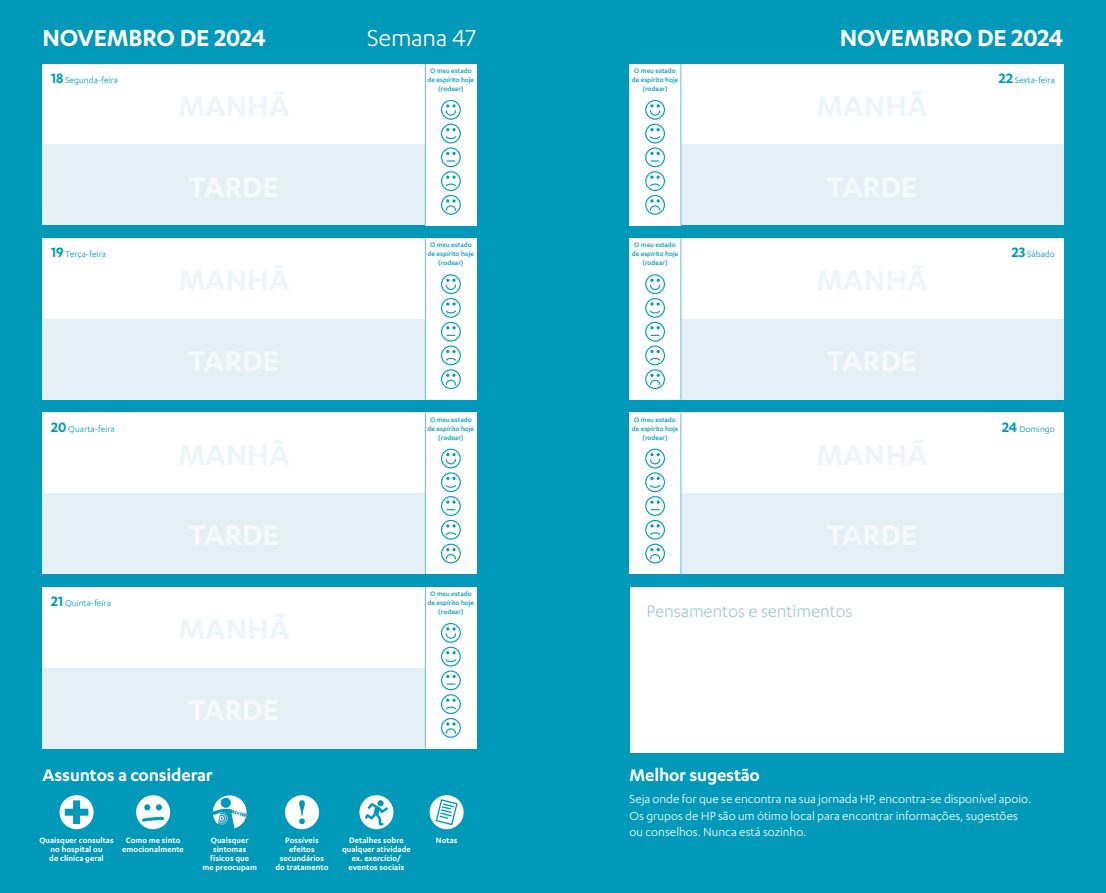
<style>
.page{position:relative;width:1106px;height:893px;background:#0099b9}
.page>*{position:absolute;margin:0;border:0;box-sizing:border-box;transform-origin:0 0}
.t1{font:600 27px "Karbon";letter-spacing:-.01em;color:#fff}
.t2{font:27px "Karbon";letter-spacing:-.01em;color:#fff}
.t3{font:600 19.5px "Karbon";letter-spacing:-.01em;color:#fff}
.t4{font:19.5px "Karbon";letter-spacing:-.01em;color:#a1cadc}
.t5{font:13.5px/16.5px "Karbon";letter-spacing:-.005em;color:#fff}
.t6{font:9.75px "Karbon";color:#0099b9}
.t7{font:600 9px/9px "Karbon";color:#fff;text-align:center}
.t8{font:500 7.5px/9px "Karbon";color:#0099b9;text-align:center}
.s1{font-weight:600;font-size:15.75px}
</style>
<div class="page">
<div style="left:43px;top:64px;width:382px;height:81px;background:#fff"></div>
<div style="left:680px;top:64px;width:383px;height:81px;background:#fff"></div>
<div style="left:680px;top:238px;width:383px;height:81px;background:#fff"></div>
<div style="left:680px;top:412px;width:383px;height:81px;background:#fff"></div>
<div style="left:629px;top:587px;width:434px;height:166px;background:#fff"></div>
<div style="left:43px;top:238px;width:382px;height:81px;background:#fff"></div>
<div style="left:43px;top:412px;width:382px;height:81px;background:#fff"></div>
<div style="left:43px;top:587px;width:382px;height:81px;background:#fff"></div>
<div style="left:425px;top:64px;width:51px;height:161px;background:#fff"></div>
<div style="left:629px;top:64px;width:51px;height:161px;background:#fff"></div>
<div style="left:629px;top:238px;width:51px;height:162px;background:#fff"></div>
<div style="left:629px;top:412px;width:51px;height:162px;background:#fff"></div>
<div style="left:425px;top:238px;width:51px;height:162px;background:#fff"></div>
<div style="left:425px;top:412px;width:51px;height:162px;background:#fff"></div>
<div style="left:425px;top:587px;width:51px;height:161px;background:#fff"></div>
<div style="left:43px;top:145px;width:382px;height:80px;background:#e5eff6"></div>
<div style="left:680px;top:145px;width:383px;height:80px;background:#e5eff6"></div>
<div style="left:680px;top:319px;width:383px;height:81px;background:#e5eff6"></div>
<div style="left:680px;top:493px;width:383px;height:81px;background:#e5eff6"></div>
<div style="left:43px;top:319px;width:382px;height:81px;background:#e5eff6"></div>
<div style="left:43px;top:493px;width:382px;height:81px;background:#e5eff6"></div>
<div style="left:43px;top:668px;width:382px;height:80px;background:#e5eff6"></div>
<svg style="left:441px;top:100px;width:20px;height:115px"></svg>
<svg style="left:645px;top:100px;width:20px;height:115px"></svg>
<svg style="left:645px;top:274px;width:20px;height:115px"></svg>
<svg style="left:645px;top:449px;width:20px;height:114px"></svg>
<svg style="left:441px;top:274px;width:20px;height:115px"></svg>
<svg style="left:441px;top:449px;width:20px;height:114px"></svg>
<svg style="left:441px;top:623px;width:20px;height:115px"></svg>
<hr style="left:425px;top:64px;width:1px;height:161px;background:#73b6ce">
<hr style="left:680px;top:64px;width:1px;height:161px;background:#73b6ce">
<hr style="left:680px;top:238px;width:1px;height:162px;background:#73b6ce">
<hr style="left:680px;top:412px;width:1px;height:162px;background:#73b6ce">
<hr style="left:425px;top:238px;width:1px;height:162px;background:#73b6ce">
<hr style="left:425px;top:412px;width:1px;height:162px;background:#73b6ce">
<hr style="left:425px;top:587px;width:1px;height:161px;background:#73b6ce">
<svg style="left:60px;top:795px;width:34px;height:34px"></svg>
<svg style="left:136px;top:795px;width:34px;height:34px"></svg>
<svg style="left:213px;top:795px;width:34px;height:34px"></svg>
<svg style="left:285px;top:795px;width:34px;height:34px"></svg>
<svg style="left:359px;top:795px;width:34px;height:34px"></svg>
<svg style="left:429px;top:795px;width:34px;height:34px"></svg>
<h1 class="t1" style="left:43px;top:22px;width:225px">NOVEMBRO DE 2024</h1>
<h1 class="t2" style="left:367px;top:23px;width:111px">Semana 47</h1>
<h1 class="t1" style="left:839px;top:22px;width:225px">NOVEMBRO DE 2024</h1>
<h3 class="t6" style="left:51px;top:75px;width:69px"><span class="s1">18</span> Segunda-feira</h3>
<p class="t8" style="left:427px;top:66px;width:48px">O meu estado de espírito hoje (rodear)</p>
<p class="t8" style="left:632px;top:66px;width:48px">O meu estado de espírito hoje (rodear)</p>
<h3 class="t6" style="left:51px;top:249px;width:56px"><span class="s1">19</span> Terça-feira</h3>
<p class="t8" style="left:427px;top:240px;width:48px">O meu estado de espírito hoje (rodear)</p>
<p class="t8" style="left:632px;top:240px;width:48px">O meu estado de espírito hoje (rodear)</p>
<h3 class="t6" style="left:51px;top:423px;width:65px"><span class="s1">20</span> Quarta-feira</h3>
<p class="t8" style="left:427px;top:415px;width:48px">O meu estado de espírito hoje (rodear)</p>
<p class="t8" style="left:632px;top:415px;width:48px">O meu estado de espírito hoje (rodear)</p>
<h3 class="t6" style="left:51px;top:598px;width:61px"><span class="s1">21</span> Quinta-feira</h3>
<p class="t8" style="left:427px;top:589px;width:48px">O meu estado de espírito hoje (rodear)</p>
<h2 class="t4" style="left:646px;top:600px;width:207px">Pensamentos e sentimentos</h2>
<h2 class="t3" style="left:43px;top:764px;width:172px">Assuntos a considerar</h2>
<h2 class="t3" style="left:629px;top:764px;width:132px">Melhor sugestão</h2>
<h3 class="t6" style="left:998px;top:75px;width:58px"><span class="s1">22</span> Sexta-feira</h3>
<h3 class="t6" style="left:1011px;top:249px;width:45px"><span class="s1">23</span> Sábado</h3>
<h3 class="t6" style="left:1002px;top:423px;width:54px"><span class="s1">24</span> Domingo</h3>
<p class="t7" style="left:39px;top:835px;width:76px">Quaisquer consultas no hospital ou<br>de clínica geral</p>
<p class="t7" style="left:122px;top:835px;width:63px">Como me sinto emocionalmente</p>
<p class="t7" style="left:202px;top:835px;width:56px">Quaisquer sintomas físicos que<br>me preocupam</p>
<p class="t7" style="left:275px;top:835px;width:55px">Possíveis efeitos secundários do tratamento</p>
<p class="t7" style="left:342px;top:835px;width:70px">Detalhes sobre qualquer atividade ex. exercício/ eventos sociais</p>
<p class="t7" style="left:436px;top:835px;width:23px">Notas</p>
<h3 class="t5" style="left:629px;top:790px;width:403px">Seja onde for que se encontra na sua jornada HP, encontra-se disponível apoio.<br>Os grupos de HP são um ótimo local para encontrar informações, sugestões ou conselhos. Nunca está sozinho.</h3>
</div>
